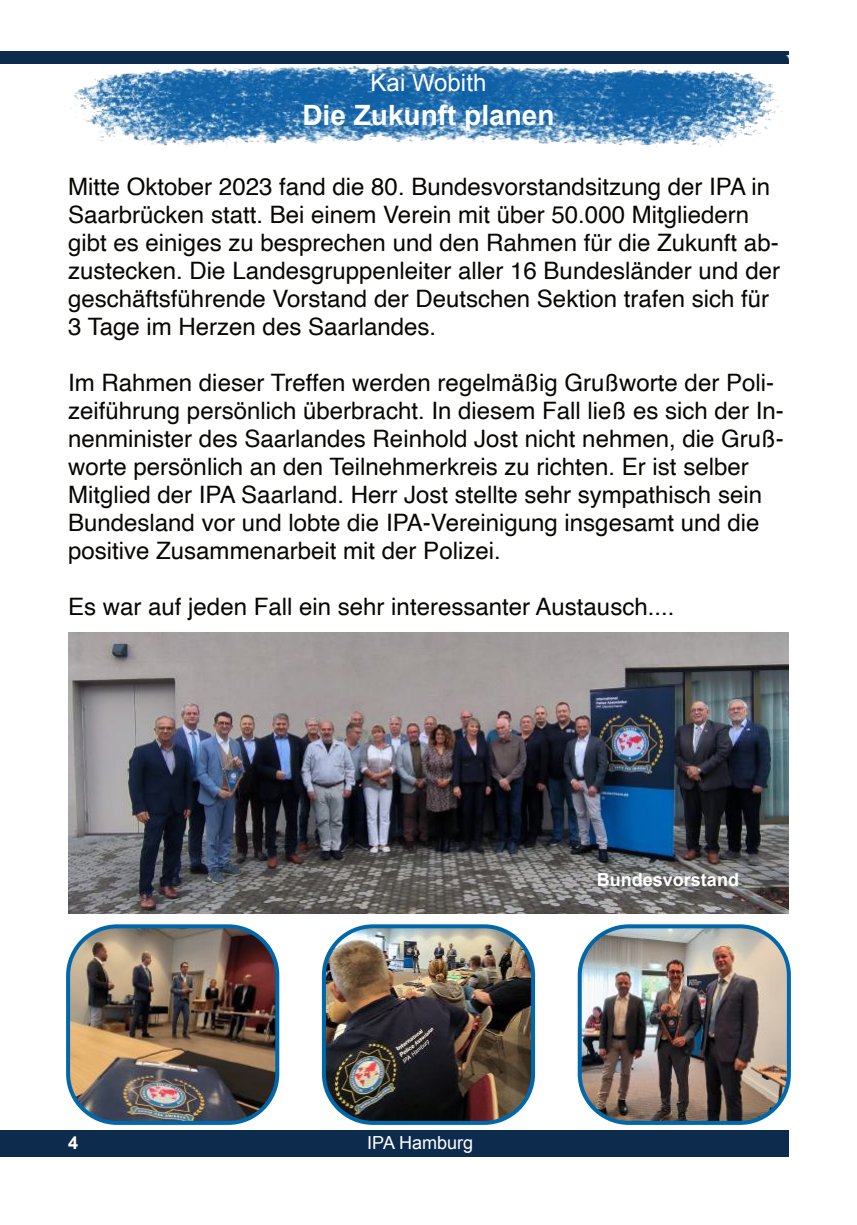
<style>
.page{position:relative;width:857px;height:1225px;background:#fff}
.page>*{position:absolute;margin:0;border:0;box-sizing:border-box;transform-origin:0 0}
.t1{font:700 28px "Arial";color:#fff}
.t2{font:24px/28px "Helvetica";color:#080704}
.t3{font:24px "Arial";color:#fff}
.t4{font:700 18px "Arial";color:#fff}
.t5{font:18px "Arial";color:#fff}
</style>
<div class="page">
<div style="left:0;top:1130px;width:788px;height:27px;background:#0d2c4d"></div>
<div style="left:0;top:51px;width:788px;height:13px;background:#0d2c4d"></div>
<img style="left:70px;top:56px;width:718px;height:91px">
<img style="left:68px;top:633px;width:720px;height:281px">
<img style="left:68px;top:926px;width:209px;height:197px;border-radius:49px">
<div style="left:66px;top:924px;width:213px;height:201px;border:4px solid #0067aa;border-radius:49px"></div>
<img style="left:324px;top:926px;width:209px;height:197px;border-radius:49px">
<div style="left:322px;top:924px;width:213px;height:201px;border:4px solid #0067aa;border-radius:49px"></div>
<img style="left:579px;top:926px;width:209px;height:197px;border-radius:49px">
<div style="left:577px;top:924px;width:213px;height:201px;border:4px solid #0067aa;border-radius:49px"></div>
<p class="t3" style="left:370px;top:73px;width:117px">Kai Wobith</p>
<p class="t1" style="left:302px;top:105px;width:254px">Die Zukunft planen</p>
<p class="t2" style="left:68px;top:174px;width:713px">Mitte Oktober 2023 fand die 80. Bundesvorstandsitzung der IPA in Saarbrücken statt. Bei einem Verein mit über 50.000 Mitgliedern gibt es einiges zu besprechen und den Rahmen für die Zukunft ab&shy;zustecken. Die Landesgruppenleiter aller 16 Bundesländer und der geschäftsführende Vorstand der Deutschen Sektion trafen sich für 3 Tage im Herzen des Saarlandes.</p>
<p class="t2" style="left:68px;top:370px;width:717px">Im Rahmen dieser Treffen werden regelmäßig Grußworte der Poli&shy;zeiführung persönlich überbracht. In diesem Fall ließ es sich der In&shy;nenminister des Saarlandes Reinhold Jost nicht nehmen, die Gruß&shy;worte persönlich an den Teilnehmerkreis zu richten. Er ist selber Mitglied der IPA Saarland. Herr Jost stellte sehr sympathisch sein Bundesland vor und lobte die IPA-Vereinigung insgesamt und die positive Zusammenarbeit mit der Polizei.</p>
<p class="t2" style="left:68px;top:594px;width:607px">Es war auf jeden Fall ein sehr interessanter Austausch....</p>
<p class="t4" style="left:68px;top:1136px;width:12px">4</p>
<p class="t5" style="left:367px;top:1136px;width:107px">IPA Hamburg</p>
<p class="t4" style="left:596px;top:872px;width:144px">Bundesvorstand</p>
</div>
